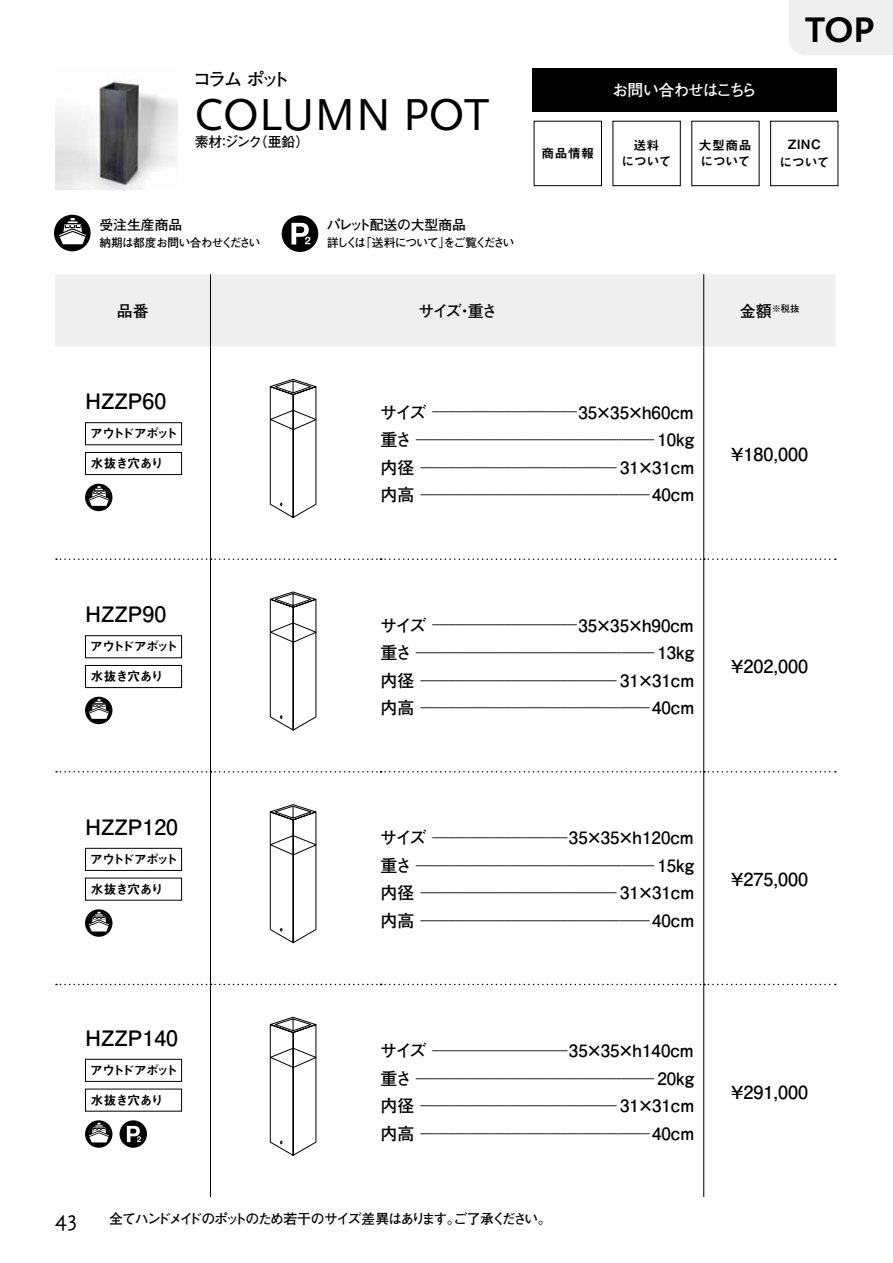
<style>
.page{position:relative;width:893px;height:1263px;background:#fff}
.page>*{position:absolute;margin:0;border:0;box-sizing:border-box;transform-origin:0 0}
.t1{font:46.8px "Scala Sans Pro";color:#000}
.t2{font:700 37.2px "Scala Sans Pro";color:#000}
.t3{font:22.35px "Scala Sans Pro";color:#000}
.t4{font:700 21.3px "Futo Go B101 Pro";color:#000}
.t5{font:700 18px "Futo Go B101 Pro";color:#000}
.t6{font:700 15.9px "Futo Go B101 Pro";letter-spacing:-.065em;color:#fff}
.t7{font:700 15.9px "Futo Go B101 Pro";letter-spacing:-.125em;color:#000}
.t8{font:700 13.8px "Futo Go B101 Pro";letter-spacing:-.12em;color:#000}
.t9{font:700 13.8px "Futo Go B101 Pro";letter-spacing:-.09em;color:#000}
.t10{font:700 13.8px "Futo Go B101 Pro";letter-spacing:-.02em;color:#000}
.t11{font:12.75px/15.3px "Midashi Go Pro MB31";letter-spacing:-.055em;color:#000;text-align:center}
.t12{font:12.75px "Midashi Go Pro MB31";letter-spacing:-.17em;color:#000}
.t13{font:12.75px/15.3px "Midashi Go Pro MB31";letter-spacing:.01em;color:#000}
.t14{font:700 11.7px "Futo Go B101 Pro";letter-spacing:-.135em;color:#000}
.t15{font:700 11.7px "Futo Go B101 Pro";letter-spacing:-.07em;color:#000}
.t16{font:700 9.3px "Futo Go B101 Pro";color:#000}
.t17{font:700 8.55px "Futo Go B101 Pro";color:#000}
.s1{font-size:15.9px}
.s2{font-size:16.95px}
</style>
<div class="page">
<div style="left:534px;top:121px;width:68px;height:65px;border:1px solid #000"></div>
<div style="left:612px;top:121px;width:69px;height:65px;border:1px solid #000"></div>
<div style="left:770px;top:121px;width:68px;height:65px;border:1px solid #000"></div>
<div style="left:789px;top:0;width:104px;height:55px;background:#efefef"></div>
<div style="left:532px;top:69px;width:304px;height:43px;background:#000"></div>
<img style="left:55px;top:81px;width:122px;height:109px">
<div style="left:55px;top:274px;width:780px;height:73px;background:#efefef"></div>
<hr style="left:210px;top:274px;width:1px;height:73px;background:#000">
<hr style="left:703px;top:274px;width:1px;height:73px;background:#000">
<hr style="left:210px;top:347px;width:1px;height:211px;background:#000">
<hr style="left:703px;top:347px;width:1px;height:211px;background:#000">
<hr style="left:210px;top:560px;width:1px;height:211px;background:#000">
<hr style="left:703px;top:560px;width:1px;height:211px;background:#000">
<hr style="left:210px;top:772px;width:1px;height:212px;background:#000">
<hr style="left:210px;top:985px;width:1px;height:212px;background:#000">
<hr style="left:703px;top:772px;width:1px;height:212px;background:#000">
<hr style="left:703px;top:985px;width:1px;height:212px;background:#000">
<svg style="left:56px;top:558px;width:780px;height:2px"></svg>
<svg style="left:56px;top:771px;width:780px;height:1px"></svg>
<svg style="left:56px;top:984px;width:780px;height:1px"></svg>
<div style="left:85px;top:422px;width:97px;height:23px;border:1px solid #000"></div>
<div style="left:85px;top:452px;width:97px;height:23px;border:1px solid #000"></div>
<div style="left:85px;top:484px;width:27px;height:27px;background:#000;border-radius:50%"></div>
<svg style="left:89px;top:486px;width:20px;height:20px"></svg>
<svg style="left:269px;top:379px;width:48px;height:139px"></svg>
<div style="left:85px;top:635px;width:97px;height:23px;border:1px solid #000"></div>
<div style="left:85px;top:665px;width:97px;height:23px;border:1px solid #000"></div>
<div style="left:85px;top:697px;width:27px;height:27px;background:#000;border-radius:50%"></div>
<svg style="left:89px;top:699px;width:20px;height:20px"></svg>
<svg style="left:269px;top:591px;width:48px;height:140px"></svg>
<div style="left:85px;top:848px;width:97px;height:23px;border:1px solid #000"></div>
<svg style="left:85px;top:909px;width:27px;height:28px"></svg>
<svg style="left:89px;top:912px;width:20px;height:19px"></svg>
<svg style="left:269px;top:804px;width:48px;height:140px"></svg>
<div style="left:85px;top:1059px;width:97px;height:23px;border:1px solid #000"></div>
<svg style="left:85px;top:1120px;width:27px;height:28px"></svg>
<svg style="left:89px;top:1123px;width:20px;height:19px"></svg>
<div style="left:120px;top:1120px;width:27px;height:28px;background:#000;border-radius:50%"></div>
<svg style="left:127px;top:1126px;width:14px;height:16px"></svg>
<svg style="left:269px;top:1017px;width:48px;height:139px"></svg>
<svg style="left:54px;top:215px;width:37px;height:36px"></svg>
<svg style="left:59px;top:218px;width:27px;height:26px"></svg>
<div style="left:282px;top:215px;width:36px;height:37px;background:#000;border-radius:50%"></div>
<svg style="left:291px;top:223px;width:19px;height:21px"></svg>
<h3 class="t5" style="left:193px;top:65px;width:99px">コラム ポット</h3>
<h1 class="t1" style="left:195px;top:88px;width:296px">COLUMN POT</h1>
<h3 class="t9" style="left:195px;top:130px;width:116px">素材：ジンク（亜鉛）</h3>
<h3 class="t9" style="left:99px;top:214px;width:84px">受注生産商品</h3>
<h3 class="t15" style="left:99px;top:233px;width:163px">納期は都度お問い合わせください</h3>
<h3 class="t10" style="left:327px;top:213px;width:141px">パレット配送の大型商品</h3>
<h3 class="t14" style="left:327px;top:233px;width:189px">詳しくは「送料について」をご覧ください</h3>
<h3 class="t6" style="left:612px;top:77px;width:147px">お問い合わせはこちら</h3>
<h2 class="t2" style="left:805px;top:8px;width:70px">TOP</h2>
<h3 class="t11" style="left:541px;top:144px;width:54px">商品情報</h3>
<h3 class="t11" style="left:622px;top:136px;width:51px">送料<br>について</h3>
<h3 class="t13" style="left:699px;top:136px;width:54px">大型商品について</h3>
<h3 class="t13" style="left:780px;top:133px;width:51px;line-height:18.3px;text-align:center">ZINC<br>について</h3>
<h3 class="t7" style="left:117px;top:299px;width:33px">品番</h3>
<h3 class="t7" style="left:418px;top:299px;width:81px">サイズ・重さ</h3>
<p class="t16" style="left:740px;top:301px;width:61px"><span class="s1">金額</span>※税抜</p>
<h3 class="t4" style="left:85px;top:384px;width:83px">HZZP60</h3>
<h3 class="t12" style="left:90px;top:423px;width:89px">アウトドアポット</h3>
<h3 class="t11" style="left:91px;top:454px;width:74px">水抜き穴あり</h3>
<p class="t17" style="left:380px;top:404px;width:315px"><span class="s2">サイズ</span> -------------------------------------------------------------- <span class="s2">35×35×h60cm</span></p>
<p class="t17" style="left:381px;top:432px;width:315px"><span class="s2">重さ</span> ------------------------------------------------------------------------------------------------------ <span class="s2">10kg</span></p>
<p class="t17" style="left:381px;top:459px;width:315px"><span class="s2">内径</span> ------------------------------------------------------------------------------------ <span class="s2">31×31cm</span></p>
<p class="t17" style="left:381px;top:487px;width:315px"><span class="s2">内高</span> -------------------------------------------------------------------------------------------------- <span class="s2">40cm</span></p>
<h3 class="t5" style="left:731px;top:440px;width:79px">¥180,000</h3>
<h3 class="t4" style="left:85px;top:597px;width:83px">HZZP90</h3>
<h3 class="t12" style="left:90px;top:636px;width:89px">アウトドアポット</h3>
<h3 class="t11" style="left:91px;top:667px;width:74px">水抜き穴あり</h3>
<p class="t17" style="left:380px;top:617px;width:315px"><span class="s2">サイズ</span> -------------------------------------------------------------- <span class="s2">35×35×h90cm</span></p>
<p class="t17" style="left:381px;top:645px;width:315px"><span class="s2">重さ</span> ------------------------------------------------------------------------------------------------------ <span class="s2">13kg</span></p>
<p class="t17" style="left:381px;top:672px;width:315px"><span class="s2">内径</span> ------------------------------------------------------------------------------------ <span class="s2">31×31cm</span></p>
<p class="t17" style="left:381px;top:700px;width:315px"><span class="s2">内高</span> -------------------------------------------------------------------------------------------------- <span class="s2">40cm</span></p>
<h3 class="t5" style="left:731px;top:652px;width:79px">¥202,000</h3>
<h3 class="t4" style="left:85px;top:810px;width:94px">HZZP120</h3>
<h3 class="t12" style="left:90px;top:849px;width:89px">アウトドアポット</h3>
<h3 class="t11" style="left:91px;top:880px;width:74px">水抜き穴あり</h3>
<p class="t17" style="left:380px;top:830px;width:315px"><span class="s2">サイズ</span> ---------------------------------------------------------- <span class="s2">35×35×h120cm</span></p>
<p class="t17" style="left:381px;top:857px;width:315px"><span class="s2">重さ</span> ------------------------------------------------------------------------------------------------------ <span class="s2">15kg</span></p>
<p class="t17" style="left:381px;top:885px;width:315px"><span class="s2">内径</span> ------------------------------------------------------------------------------------ <span class="s2">31×31cm</span></p>
<p class="t17" style="left:381px;top:913px;width:315px"><span class="s2">内高</span> -------------------------------------------------------------------------------------------------- <span class="s2">40cm</span></p>
<h3 class="t5" style="left:731px;top:865px;width:79px">¥275,000</h3>
<h3 class="t4" style="left:85px;top:1020px;width:94px">HZZP140</h3>
<h3 class="t12" style="left:90px;top:1060px;width:89px">アウトドアポット</h3>
<h3 class="t11" style="left:91px;top:1091px;width:74px">水抜き穴あり</h3>
<p class="t17" style="left:380px;top:1043px;width:315px"><span class="s2">サイズ</span> ---------------------------------------------------------- <span class="s2">35×35×h140cm</span></p>
<p class="t17" style="left:381px;top:1070px;width:315px"><span class="s2">重さ</span> ------------------------------------------------------------------------------------------------------ <span class="s2">20kg</span></p>
<p class="t17" style="left:381px;top:1098px;width:315px"><span class="s2">内径</span> ------------------------------------------------------------------------------------ <span class="s2">31×31cm</span></p>
<p class="t17" style="left:381px;top:1126px;width:315px"><span class="s2">内高</span> -------------------------------------------------------------------------------------------------- <span class="s2">40cm</span></p>
<h3 class="t3" style="left:55px;top:1206px;width:23px">43</h3>
<h3 class="t8" style="left:109px;top:1208px;width:444px">全てハンドメイドのポットのため若干のサイズ差異はあります。ご了承ください。</h3>
<h3 class="t5" style="left:731px;top:1077px;width:79px">¥291,000</h3>
</div>
